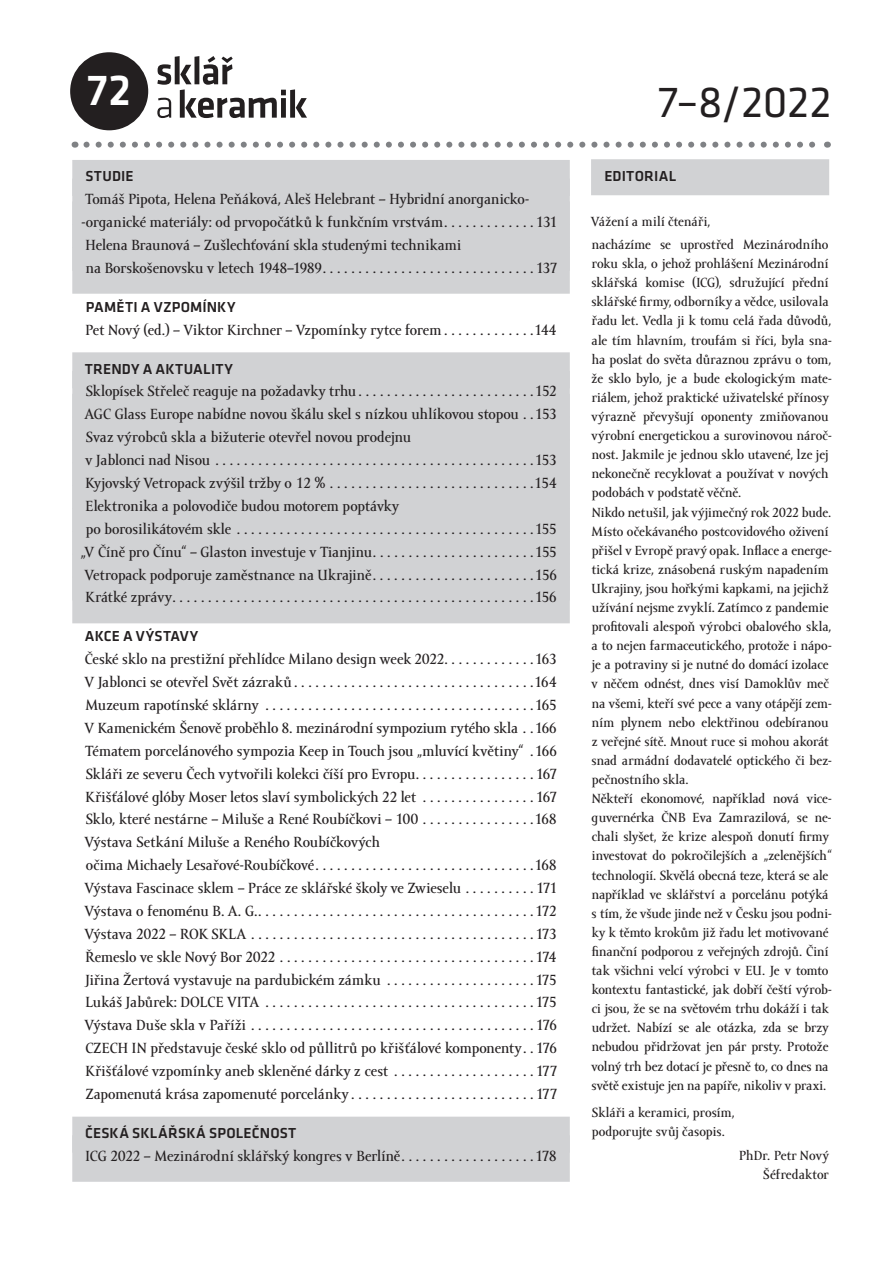
<style>
.page{position:relative;width:893px;height:1263px;background:#fff}
.page>*{position:absolute;margin:0;border:0;box-sizing:border-box;transform-origin:0 0}
.t1{font:45px "Klavika Basic";color:#231f20}
.t2{font:500 45px "Klavika Basic";color:#fff}
.t3{font:15px/23px "Amor Serif Text Pro";color:#231f20}
.t4{font:500 15px "Klavika Basic";letter-spacing:.015em;color:#231f20}
.t5{font:13.5px/19px "Amor Serif Text Pro";color:#231f20}
</style>
<div class="page">
<div style="left:72px;top:160px;width:498px;height:36px;background:#d1d2d4"></div>
<div style="left:72px;top:179px;width:498px;height:46px;background:#d1d2d4"></div>
<div style="left:72px;top:224px;width:498px;height:47px;background:#d1d2d4"></div>
<div style="left:72px;top:247px;width:498px;height:47px;background:#d1d2d4"></div>
<div style="left:72px;top:352px;width:498px;height:36px;background:#d1d2d4"></div>
<div style="left:72px;top:371px;width:498px;height:46px;background:#d1d2d4"></div>
<div style="left:72px;top:417px;width:498px;height:46px;background:#d1d2d4"></div>
<div style="left:72px;top:462px;width:498px;height:47px;background:#d1d2d4"></div>
<div style="left:72px;top:508px;width:498px;height:47px;background:#d1d2d4"></div>
<div style="left:72px;top:554px;width:498px;height:46px;background:#d1d2d4"></div>
<div style="left:72px;top:577px;width:498px;height:46px;background:#d1d2d4"></div>
<div style="left:72px;top:1117px;width:498px;height:36px;background:#d1d2d4"></div>
<div style="left:72px;top:1135px;width:498px;height:47px;background:#d1d2d4"></div>
<div style="left:591px;top:159px;width:238px;height:36px;background:#d1d2d4"></div>
<svg style="left:86px;top:142px;width:730px;height:6px"></svg>
<svg style="left:157px;top:56px;width:150px;height:62px"></svg>
<div style="left:70px;top:52px;width:78px;height:78px;background:#231f20;border-radius:50%"></div>
<h1 class="t2" style="left:87px;top:73px;width:45px">72</h1>
<p class="t4" style="left:86px;top:170px;width:50px">STUDIE</p>
<p class="t3" style="left:82px;top:189px;width:477px">Tomáš Pipota, Helena Peňáková, Aleš Helebrant – Hybridní anorganicko--organické materiály: od prvopočátků k funkčním vrstvám . . . . . . . . . . . . . 131<br>Helena Braunová – Zušlechťování skla studenými technikami<br>na Borskošenovsku v letech 1948–1989 . . . . . . . . . . . . . . . . . . . . . . . . . . . . . . 137</p>
<p class="t4" style="left:86px;top:301px;width:151px">PAMĚTI A VZPOMÍNKY</p>
<p class="t3" style="left:86px;top:319px;width:472px">Pet Nový (ed.) – Viktor Kirchner – Vzpomínky rytce forem . . . . . . . . . . . . .144</p>
<p class="t4" style="left:85px;top:363px;width:150px">TRENDY A AKTUALITY</p>
<p class="t3" style="left:85px;top:381px;width:473px">Sklopísek Střeleč reaguje na požadavky trhu . . . . . . . . . . . . . . . . . . . . . . . . .152</p>
<p class="t3" style="left:85px;top:404px;width:473px">AGC Glass Europe nabídne novou škálu skel s nízkou uhlíkovou stopou . .153</p>
<p class="t3" style="left:85px;top:427px;width:327px">Svaz výrobců skla a bižuterie otevřel novou prodejnu</p>
<p class="t3" style="left:85px;top:450px;width:473px">v Jablonci nad Nisou . . . . . . . . . . . . . . . . . . . . . . . . . . . . . . . . . . . . . . . . . . . . .153</p>
<p class="t3" style="left:86px;top:473px;width:472px">Kyjovský Vetropack zvýšil tržby o 12 % . . . . . . . . . . . . . . . . . . . . . . . . . . . . .154</p>
<p class="t3" style="left:86px;top:496px;width:315px">Elektronika a polovodiče budou motorem poptávky</p>
<p class="t3" style="left:86px;top:519px;width:472px">po borosilikátovém skle . . . . . . . . . . . . . . . . . . . . . . . . . . . . . . . . . . . . . . . . . .155</p>
<p class="t3" style="left:81px;top:541px;width:477px">„V Číně pro Čínu“ – Glaston investuje v Tianjinu . . . . . . . . . . . . . . . . . . . . . . .155</p>
<p class="t3" style="left:85px;top:564px;width:473px">Vetropack podporuje zaměstnance na Ukrajině . . . . . . . . . . . . . . . . . . . . . . .156</p>
<p class="t3" style="left:86px;top:587px;width:473px">Krátké zprávy . . . . . . . . . . . . . . . . . . . . . . . . . . . . . . . . . . . . . . . . . . . . . . . . . . .156</p>
<p class="t4" style="left:85px;top:631px;width:115px">AKCE A VÝSTAVY</p>
<p class="t3" style="left:85px;top:649px;width:474px">České sklo na prestižní přehlídce Milano design week 2022 . . . . . . . . . . . . .163<br>V Jablonci se otevřel Svět zázraků . . . . . . . . . . . . . . . . . . . . . . . . . . . . . . . . . .164<br>Muzeum rapotínské sklárny . . . . . . . . . . . . . . . . . . . . . . . . . . . . . . . . . . . . . .165<br>V Kamenickém Šenově proběhlo 8. mezinárodní sympozium rytého skla . .166<br>Tématem porcelánového sympozia Keep in Touch jsou „mluvící květiny“ .166<br>Skláři ze severu Čech vytvořili kolekci číší pro Evropu . . . . . . . . . . . . . . . . . 167<br>Křišťálové glóby Moser letos slaví symbolických 22 let . . . . . . . . . . . . . . . . 167<br>Sklo, které nestárne – Miluše a René Roubíčkovi – 100 . . . . . . . . . . . . . . . .168<br>Výstava Setkání Miluše a Reného Roubíčkových<br>očima Michaely Lesařové-Roubíčkové . . . . . . . . . . . . . . . . . . . . . . . . . . . . . . .168<br>Výstava Fascinace sklem – Práce ze sklářské školy ve Zwieselu . . . . . . . . . . 171<br>Výstava o fenoménu B. A. G. . . . . . . . . . . . . . . . . . . . . . . . . . . . . . . . . . . . . . . .172<br>Výstava 2022 – ROK SKLA . . . . . . . . . . . . . . . . . . . . . . . . . . . . . . . . . . . . . . . . 173<br>Řemeslo ve skle Nový Bor 2022 . . . . . . . . . . . . . . . . . . . . . . . . . . . . . . . . . . . . 174<br>Jiřina Žertová vystavuje na pardubickém zámku . . . . . . . . . . . . . . . . . . . . . 175<br>Lukáš Jabůrek: DOLCE VITA . . . . . . . . . . . . . . . . . . . . . . . . . . . . . . . . . . . . . . 175<br>Výstava Duše skla v Paříži . . . . . . . . . . . . . . . . . . . . . . . . . . . . . . . . . . . . . . . . 176<br>CZECH IN představuje české sklo od půllitrů po křišťálové komponenty . . 176<br>Křišťálové vzpomínky aneb skleněné dárky z cest . . . . . . . . . . . . . . . . . . . . 177<br>Zapomenutá krása zapomenuté porcelánky . . . . . . . . . . . . . . . . . . . . . . . . . . 177</p>
<p class="t4" style="left:85px;top:1127px;width:213px">ČESKÁ SKLÁŘSKÁ SPOLEČNOST</p>
<p class="t3" style="left:86px;top:1146px;width:472px">ICG 2022 – Mezinárodní sklářský kongres v Berlíně . . . . . . . . . . . . . . . . . . .178</p>
<h1 class="t1" style="left:658px;top:85px;width:175px">7–8/2022</h1>
<p class="t4" style="left:604px;top:170px;width:73px">EDITORIAL</p>
<p class="t5" style="left:591px;top:211px;width:239px;line-height:23.4px">Vážení a milí čtenáři,<br>nacházíme se uprostřed Mezinárodního</p>
<p class="t5" style="left:591px;top:255px;width:242px">roku skla, o jehož prohlášení Mezinárodní sklářská komise (ICG), sdružující přední sklářské firmy, odborníky a vědce, usilovala řadu let. Vedla ji k tomu celá řada důvodů, ale tím hlavním, troufám si říci, byla sna&shy;ha poslat do světa důraznou zprávu o tom, že sklo bylo, je a bude ekologickým mate&shy;riálem, jehož praktické uživatelské přínosy výrazně převyšují oponenty zmiňovanou výrobní energetickou a surovinovou nároč&shy;nost. Jakmile je jednou sklo utavené, lze jej nekonečně recyklovat a používat v nových podobách v podstatě věčně.<br>Nikdo netušil, jak výjimečný rok 2022 bude.<br>Místo očekávaného postcovidového oživení přišel v Evropě pravý opak. Inflace a energe&shy;tická krize, znásobená ruským napadením Ukrajiny, jsou hořkými kapkami, na jejichž užívání nejsme zvyklí. Zatímco z pandemie profitovali alespoň výrobci obalového skla, a to nejen farmaceutického, protože i nápo&shy;je a potraviny si je nutné do domácí izolace v něčem odnést, dnes visí Damoklův meč na všemi, kteří své pece a vany otápějí zem&shy;ním plynem nebo elektřinou odebíranou z veřejné sítě. Mnout ruce si mohou akorát snad armádní dodavatelé optického či bez&shy;pečnostního skla.<br>Někteří ekonomové, například nová vice&shy;guvernérka ČNB Eva Zamrazilová, se ne&shy;chali slyšet, že krize alespoň donutí firmy investovat do pokročilejších a „zelenějších“ technologií. Skvělá obecná teze, která se ale například ve sklářství a porcelánu potýká s tím, že všude jinde než v Česku jsou podni&shy;ky k těmto krokům již řadu let motivované finanční podporou z veřejných zdrojů. Činí tak všichni velcí výrobci v EU. Je v tomto kontextu fantastické, jak dobří čeští výrob&shy;ci jsou, že se na světovém trhu dokáží i tak udržet. Nabízí se ale otázka, zda se brzy nebudou přidržovat jen pár prsty. Protože volný trh bez dotací je přesně to, co dnes na světě existuje jen na papíře, nikoliv v praxi.</p>
<p class="t5" style="left:591px;top:1104px;width:145px">Skláři a keramici, prosím, podporujte svůj časopis.</p>
<p class="t5" style="left:739px;top:1147px;width:91px;text-align:right">PhDr. Petr Nový<br>Šéfredaktor</p>
</div>
